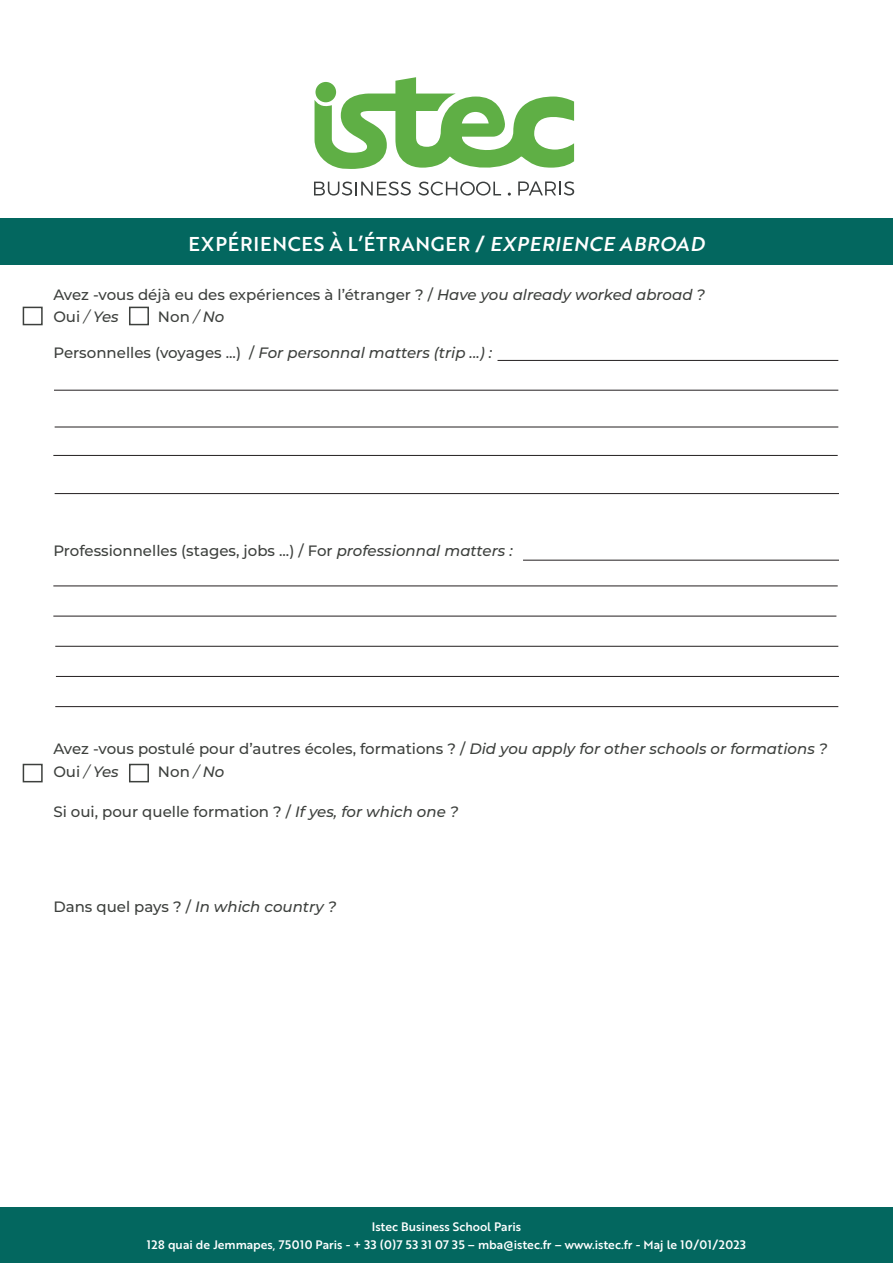
<style>
.page{position:relative;width:893px;height:1263px;background:#fff}
.page>*{position:absolute;margin:0;border:0;box-sizing:border-box;transform-origin:0 0}
.t1{font:19.5px "Brother 1816 Medium";letter-spacing:.04em;color:#fff}
.t2{font:500 15px "Montserrat";color:#3d403d}
.t3{font:italic 500 15px "Montserrat";color:#3d403d}
.t4{font:12px "Brother 1816 Medium";color:#fff}
.s1{font-family:"Brother 1816 Medium Italic"}
.s2{font-style:italic}
.s3{font-weight:400;font-style:italic}
.s4{font-style:normal}
</style>
<div class="page">
<svg style="left:314px;top:182px;width:97px;height:14px"></svg>
<svg style="left:418px;top:182px;width:83px;height:14px"></svg>
<svg style="left:518px;top:181px;width:56px;height:14px"></svg>
<svg style="left:315px;top:77px;width:259px;height:92px"></svg>
<div style="left:0;top:219px;width:893px;height:46px;background:#03675f"></div>
<div style="left:23px;top:307px;width:20px;height:18px;border:2px solid #3d403d"></div>
<hr style="left:497px;top:360px;width:341px;height:1px;background:#231f20">
<hr style="left:54px;top:390px;width:784px;height:1px;background:#231f20">
<hr style="left:55px;top:427px;width:783px;height:1px;background:#231f20">
<hr style="left:53px;top:455px;width:785px;height:1px;background:#231f20">
<div style="left:23px;top:764px;width:20px;height:18px;border:2px solid #3d403d"></div>
<div style="left:129px;top:764px;width:20px;height:18px;border:2px solid #3d403d"></div>
<hr style="left:523px;top:560px;width:316px;height:1px;background:#231f20">
<hr style="left:53px;top:585px;width:785px;height:1px;background:#231f20">
<hr style="left:55px;top:646px;width:783px;height:1px;background:#231f20">
<div style="left:0;top:1208px;width:893px;height:55px;background:#03675f"></div>
<div style="left:129px;top:307px;width:20px;height:18px;border:2px solid #3d403d"></div>
<hr style="left:55px;top:493px;width:784px;height:1px;background:#231f20">
<hr style="left:53px;top:616px;width:783px;height:1px;background:#231f20">
<hr style="left:56px;top:676px;width:783px;height:1px;background:#231f20">
<hr style="left:55px;top:706px;width:783px;height:1px;background:#231f20">
<p class="t1" style="left:189px;top:229px;width:517px">EXPÉRIENCES À L’ÉTRANGER / <span class="s1">EXPERIENCE ABROAD</span></p>
<p class="t2" style="left:53px;top:284px;width:653px">Avez -vous déjà eu des expériences à l’étranger ? / <span class="s2">Have you already worked abroad ?</span></p>
<p class="t2" style="left:53px;top:306px;width:67px">Oui <span class="s3">/</span> <span class="s2">Yes</span></p>
<p class="t2" style="left:158px;top:306px;width:68px">Non <span class="s3">/</span> <span class="s2">No</span></p>
<p class="t3" style="left:53px;top:342px;width:440px"><span class="s4">Personnelles (voyages ...) /</span> For personnal matters (trip ...) :</p>
<p class="t2" style="left:53px;top:540px;width:461px">Professionnelles (stages, jobs ...) / For <span class="s2">professionnal matters :</span></p>
<p class="t2" style="left:53px;top:738px;width:776px">Avez -vous postulé pour d’autres écoles, formations ? / <span class="s2">Did you apply for other schools or formations ?</span></p>
<p class="t2" style="left:53px;top:761px;width:67px">Oui <span class="s3">/</span> <span class="s2">Yes</span></p>
<p class="t2" style="left:158px;top:761px;width:68px">Non <span class="s3">/</span> <span class="s2">No</span></p>
<p class="t2" style="left:53px;top:801px;width:407px">Si oui, pour quelle formation ? / <span class="s2">If yes, for which one ?</span></p>
<p class="t3" style="left:53px;top:896px;width:285px"><span class="s4">Dans quel pays ? /</span> In which country ?</p>
<p class="t4" style="left:372px;top:1217px;width:151px">Istec Business School Paris</p>
<p class="t4" style="left:147px;top:1235px;width:601px">128 quai de Jemmapes, 75010 Paris - + 33 (0)7 53 31 07 35 – mba@istec.fr – www.istec.fr - Maj le 10/01/2023</p>
</div>
